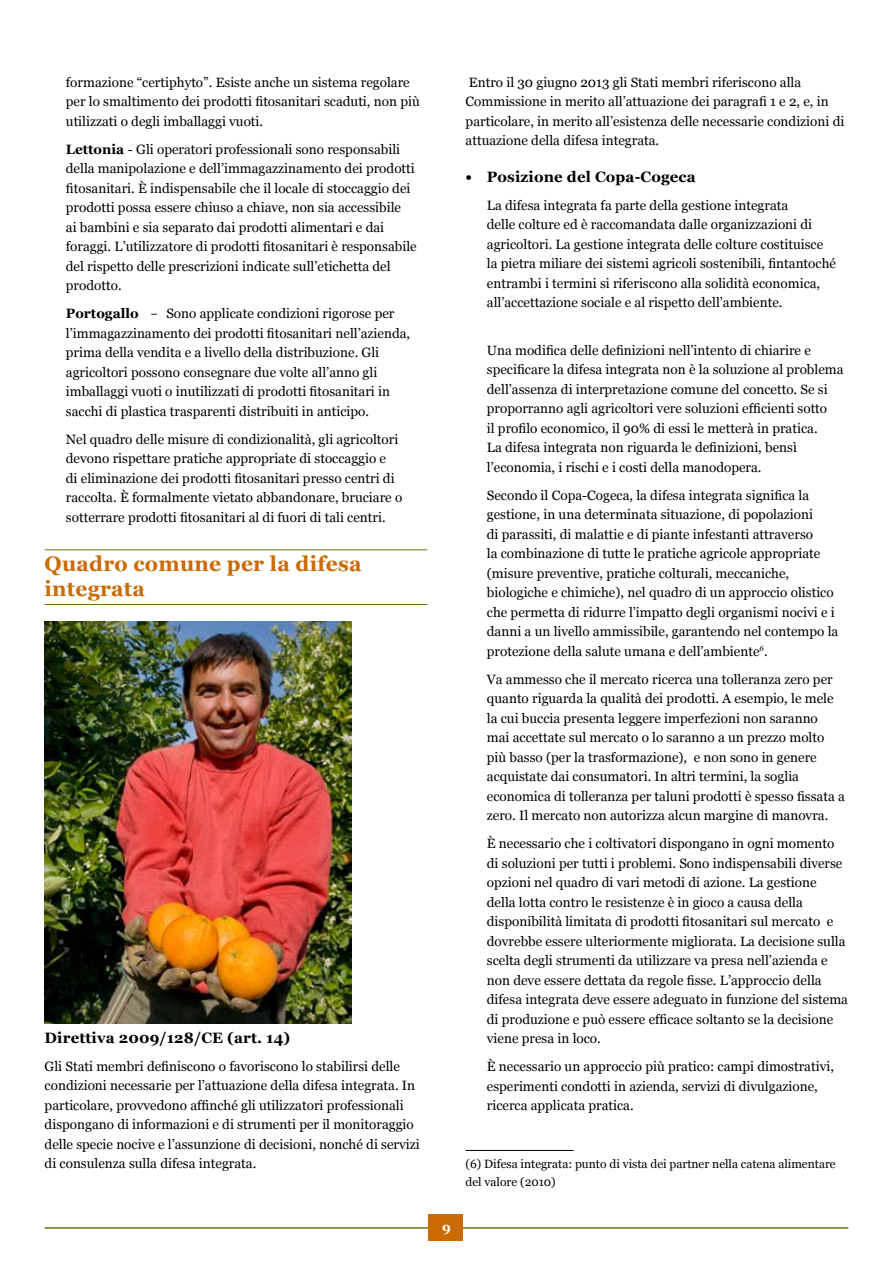
<style>
.page{position:relative;width:893px;height:1263px;background:#fff}
.page>*{position:absolute;margin:0;border:0;box-sizing:border-box;transform-origin:0 0}
.t1{font:700 21px/24.2px "Georgia";letter-spacing:.01em;color:#ca6a00}
.t2{font:700 15px "Georgia";letter-spacing:.01em;color:#000}
.t3{font:13.5px/19.5px "Georgia";color:#000}
.t4{font:700 13.5px "Georgia";color:#fff}
.t5{font:12px/18px "Georgia";color:#000}
.s1{font-weight:700}
.s2{font-family:"Courier New"}
</style>
<div class="page">
<hr style="left:45px;top:1227px;width:803px;height:2px;background:#6b7311">
<div style="left:428px;top:1214px;width:35px;height:27px;background:#ca6a00"></div>
<hr style="left:45px;top:549px;width:382px;height:1px;background:#6b7311">
<hr style="left:45px;top:604px;width:382px;height:1px;background:#6b7311">
<img style="left:45px;top:621px;width:307px;height:402px">
<hr style="left:466px;top:1150px;width:108px;height:1px;background:#000">
<p class="t3" style="left:66px;top:73px;width:355px">formazione “certiphyto”. Esiste anche un sistema regolare per lo smaltimento dei prodotti fitosanitari scaduti, non più utilizzati o degli imballaggi vuoti.</p>
<p class="t3" style="left:66px;top:140px;width:352px"><span class="s1">Lettonia</span> - Gli operatori professionali sono responsabili della manipolazione e dell’immagazzinamento dei prodotti fitosanitari. È indispensabile che il locale di stoccaggio dei prodotti possa essere chiuso a chiave, non sia accessibile<br>ai bambini e sia separato dai prodotti alimentari e dai foraggi. L’utilizzatore di prodotti fitosanitari è responsabile del rispetto delle prescrizioni indicate sull’etichetta del prodotto.</p>
<p class="t3" style="left:66px;top:304px;width:346px"><span class="s1">Portogallo</span> <span class="s2">-</span> Sono applicate condizioni rigorose per l’immagazzinamento dei prodotti fitosanitari nell’azienda, prima della vendita e a livello della distribuzione. Gli agricoltori possono consegnare due volte all’anno gli imballaggi vuoti o inutilizzati di prodotti fitosanitari in sacchi di plastica trasparenti distribuiti in anticipo.</p>
<p class="t3" style="left:66px;top:430px;width:338px">Nel quadro delle misure di condizionalità, gli agricoltori devono rispettare pratiche appropriate di stoccaggio e<br>di eliminazione dei prodotti fitosanitari presso centri di raccolta. È formalmente vietato abbandonare, bruciare o sotterrare prodotti fitosanitari al di fuori di tali centri.</p>
<h1 class="t1" style="left:45px;top:552px;width:318px">Quadro comune per la difesa integrata</h1>
<p class="t2" style="left:45px;top:1028px;width:247px">Direttiva 2009/128/CE (art. 14)</p>
<p class="t3" style="left:45px;top:1057px;width:377px">Gli Stati membri definiscono o favoriscono lo stabilirsi delle condizioni necessarie per l’attuazione della difesa integrata. In particolare, provvedono affinché gli utilizzatori professionali dispongano di informazioni e di strumenti per il monitoraggio delle specie nocive e l’assunzione di decisioni, nonché di servizi di consulenza sulla difesa integrata.</p>
<p class="t3" style="left:466px;top:73px;width:380px">Entro il 30 giugno 2013 gli Stati membri riferiscono alla Commissione in merito all’attuazione dei paragrafi 1 e 2, e, in particolare, in merito all’esistenza delle necessarie condizioni di attuazione della difesa integrata.</p>
<p class="t2" style="left:466px;top:167px;width:232px">• Posizione del Copa-Cogeca</p>
<p class="t3" style="left:487px;top:196px;width:351px">La difesa integrata fa parte della gestione integrata<br>delle colture ed è raccomandata dalle organizzazioni di agricoltori. La gestione integrata delle colture costituisce la pietra miliare dei sistemi agricoli sostenibili, fintantoché entrambi i termini si riferiscono alla solidità economica, all’accettazione sociale e al rispetto dell’ambiente.</p>
<p class="t3" style="left:487px;top:341px;width:358px">Una modifica delle definizioni nell’intento di chiarire e specificare la difesa integrata non è la soluzione al problema dell’assenza di interpretazione comune del concetto. Se si proporranno agli agricoltori vere soluzioni efficienti sotto<br>il profilo economico, il 90% di essi le metterà in pratica.<br>La difesa integrata non riguarda le definizioni, bensì l’economia, i rischi e i costi della manodopera.</p>
<p class="t3" style="left:487px;top:486px;width:353px">Secondo il Copa-Cogeca, la difesa integrata significa la gestione, in una determinata situazione, di popolazioni<br>di parassiti, di malattie e di piante infestanti attraverso<br>la combinazione di tutte le pratiche agricole appropriate (misure preventive, pratiche colturali, meccaniche, biologiche e chimiche), nel quadro di un approccio olistico che permetta di ridurre l’impatto degli organismi nocivi e i danni a un livello ammissibile, garantendo nel contempo la protezione della salute umana e dell’ambiente<sup>6</sup>.</p>
<p class="t3" style="left:487px;top:670px;width:359px">Va ammesso che il mercato ricerca una tolleranza zero per quanto riguarda la qualità dei prodotti. A esempio, le mele la cui buccia presenta leggere imperfezioni non saranno<br>mai accettate sul mercato o lo saranno a un prezzo molto più basso (per la trasformazione), e non sono in genere acquistate dai consumatori. In altri termini, la soglia economica di tolleranza per taluni prodotti è spesso fissata a zero. Il mercato non autorizza alcun margine di manovra.</p>
<p class="t3" style="left:487px;top:834px;width:363px">È necessario che i coltivatori dispongano in ogni momento di soluzioni per tutti i problemi. Sono indispensabili diverse opzioni nel quadro di vari metodi di azione. La gestione della lotta contro le resistenze è in gioco a causa della disponibilità limitata di prodotti fitosanitari sul mercato e dovrebbe essere ulteriormente migliorata. La decisione sulla scelta degli strumenti da utilizzare va presa nell’azienda e non deve essere dettata da regole fisse. L’approccio della difesa integrata deve essere adeguato in funzione del sistema di produzione e può essere efficace soltanto se la decisione viene presa in loco.</p>
<p class="t3" style="left:487px;top:1057px;width:349px">È necessario un approccio più pratico: campi dimostrativi, esperimenti condotti in azienda, servizi di divulgazione, ricerca applicata pratica.</p>
<p class="t4" style="left:442px;top:1219px;width:10px">9</p>
<p class="t5" style="left:466px;top:1155px;width:372px">(6) Difesa integrata: punto di vista dei partner nella catena alimentare del valore (2010)</p>
</div>
